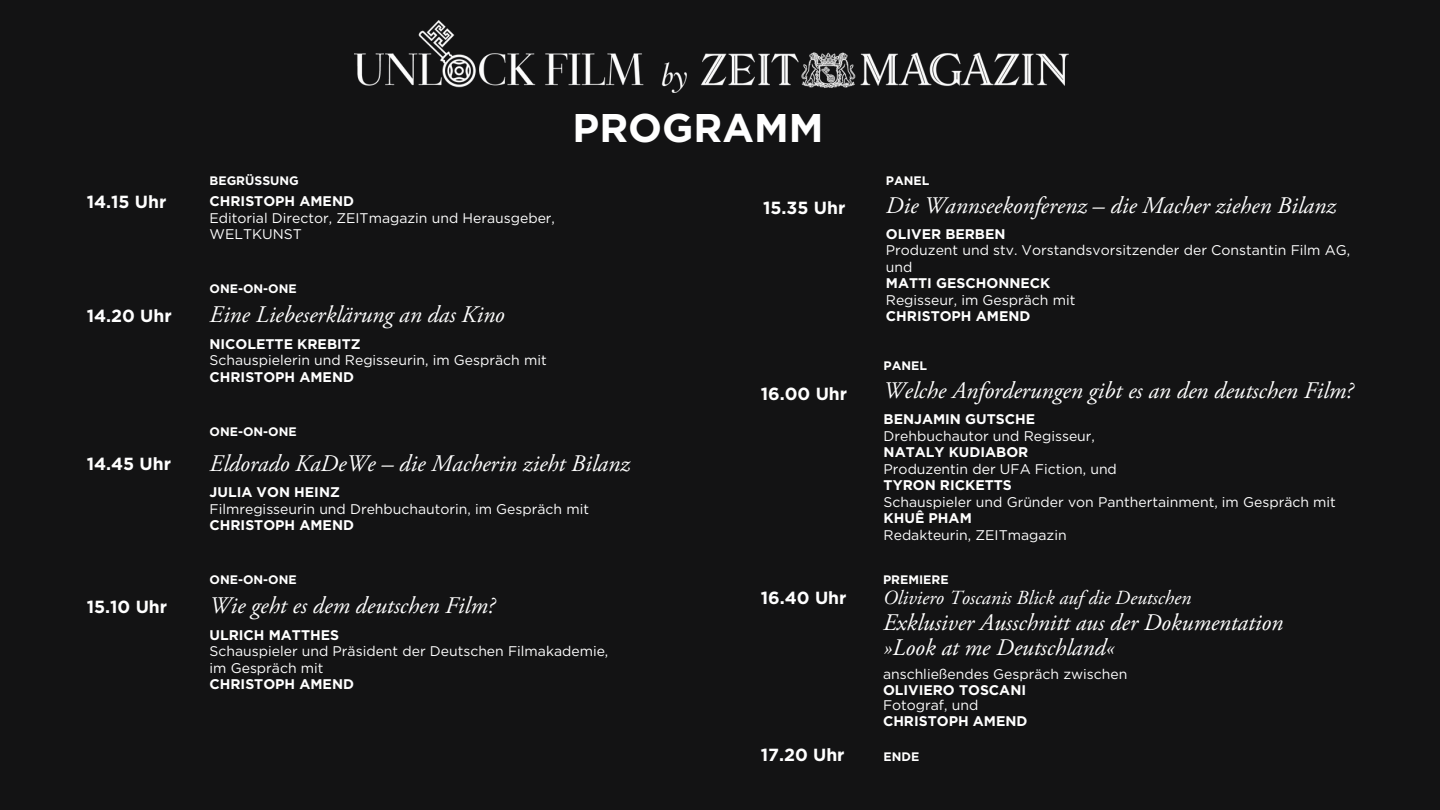
<style>
.page{position:relative;width:1440px;height:810px;background:#131314}
.page>*{position:absolute;margin:0;border:0;box-sizing:border-box;transform-origin:0 0}
.t1{font:700 40px "Gotham";color:#fff}
.t2{font:italic 23.8px "Adobe Garamond Pro";color:#fff}
.t3{font:italic 20px "Adobe Garamond Pro";color:#fff}
.t4{font:700 17.6px "Gotham";color:#fff}
.t5{font:14px/16.5px "Gotham";color:#fff}
.t6{font:700 14px "Gotham";color:#fff}
.t7{font:700 12.3px "Gotham";color:#fff}
</style>
<div class="page">
<img style="left:355px;top:20px;width:714px;height:73px">
<p class="t4" style="left:87px;top:193px;width:81px">14.15 Uhr</p>
<p class="t4" style="left:87px;top:307px;width:87px">14.20 Uhr</p>
<p class="t4" style="left:87px;top:456px;width:86px">14.45 Uhr</p>
<p class="t4" style="left:87px;top:599px;width:82px">15.10 Uhr</p>
<p class="t7" style="left:210px;top:175px;width:91px">BEGRÜSSUNG</p>
<p class="t6" style="left:210px;top:195px;width:146px">CHRISTOPH AMEND</p>
<p class="t5" style="left:210px;top:210px;width:347px">Editorial Director, ZEITmagazin und Herausgeber,<br>WELTKUNST</p>
<p class="t7" style="left:210px;top:284px;width:89px">ONE-ON-ONE</p>
<p class="t2" style="left:210px;top:305px;width:297px">Eine Liebeserklärung an das Kino</p>
<p class="t6" style="left:210px;top:338px;width:153px">NICOLETTE KREBITZ</p>
<p class="t5" style="left:210px;top:353px;width:339px">Schauspielerin und Regisseurin, im Gespräch mit</p>
<p class="t6" style="left:210px;top:371px;width:146px">CHRISTOPH AMEND</p>
<p class="t1" style="left:573px;top:110px;width:252px">PROGRAMM</p>
<p class="t4" style="left:763px;top:200px;width:84px">15.35 Uhr</p>
<p class="t4" style="left:761px;top:385px;width:88px">16.00 Uhr</p>
<p class="t7" style="left:210px;top:426px;width:89px">ONE-ON-ONE</p>
<p class="t2" style="left:210px;top:454px;width:422px">Eldorado KaDeWe – die Macherin zieht Bilanz</p>
<p class="t6" style="left:210px;top:486px;width:132px">JULIA VON HEINZ</p>
<p class="t5" style="left:210px;top:501px;width:381px">Filmregisseurin und Drehbuchautorin, im Gespräch mit</p>
<p class="t6" style="left:210px;top:519px;width:146px">CHRISTOPH AMEND</p>
<p class="t7" style="left:210px;top:574px;width:89px">ONE-ON-ONE</p>
<p class="t2" style="left:210px;top:596px;width:287px">Wie geht es dem deutschen Film?</p>
<p class="t6" style="left:210px;top:629px;width:131px">ULRICH MATTHES</p>
<p class="t5" style="left:210px;top:644px;width:400px">Schauspieler und Präsident der Deutschen Filmakademie,</p>
<p class="t5" style="left:210px;top:660px;width:115px">im Gespräch mit</p>
<p class="t6" style="left:210px;top:678px;width:146px">CHRISTOPH AMEND</p>
<p class="t4" style="left:761px;top:590px;width:87px">16.40 Uhr</p>
<p class="t7" style="left:886px;top:175px;width:45px">PANEL</p>
<p class="t2" style="left:886px;top:196px;width:451px">Die Wannseekonferenz – die Macher ziehen Bilanz</p>
<p class="t6" style="left:886px;top:227px;width:121px">OLIVER BERBEN</p>
<p class="t5" style="left:886px;top:243px;width:466px">Produzent und stv. Vorstandsvorsitzender der Constantin Film AG, und</p>
<p class="t6" style="left:886px;top:277px;width:166px">MATTI GESCHONNECK</p>
<p class="t5" style="left:886px;top:292px;width:191px">Regisseur, im Gespräch mit</p>
<p class="t6" style="left:886px;top:310px;width:146px">CHRISTOPH AMEND</p>
<p class="t7" style="left:884px;top:361px;width:45px">PANEL</p>
<p class="t2" style="left:884px;top:381px;width:471px">Welche Anforderungen gibt es an den deutschen Film?</p>
<p class="t6" style="left:884px;top:413px;width:153px">BENJAMIN GUTSCHE</p>
<p class="t5" style="left:884px;top:428px;width:213px">Drehbuchautor und Regisseur,</p>
<p class="t6" style="left:884px;top:446px;width:146px">NATALY KUDIABOR</p>
<p class="t5" style="left:884px;top:461px;width:235px">Produzentin der UFA Fiction, und</p>
<p class="t6" style="left:884px;top:479px;width:130px">TYRON RICKETTS</p>
<p class="t5" style="left:884px;top:494px;width:454px">Schauspieler und Gründer von Panthertainment, im Gespräch mit</p>
<p class="t6" style="left:884px;top:512px;width:90px">KHUÊ PHAM</p>
<p class="t5" style="left:884px;top:527px;width:185px">Redakteurin, ZEITmagazin</p>
<p class="t7" style="left:883px;top:574px;width:67px">PREMIERE</p>
<p class="t3" style="left:883px;top:590px;width:310px">Oliviero Toscanis Blick auf die Deutschen</p>
<p class="t2" style="left:883px;top:613px;width:402px">Exklusiver Ausschnitt aus der Dokumentation</p>
<p class="t2" style="left:883px;top:638px;width:234px">»Look at me Deutschland«</p>
<p class="t5" style="left:883px;top:667px;width:246px">anschließendes Gespräch zwischen</p>
<p class="t6" style="left:883px;top:684px;width:145px">OLIVIERO TOSCANI</p>
<p class="t5" style="left:883px;top:698px;width:97px">Fotograf, und</p>
<p class="t6" style="left:883px;top:714px;width:146px">CHRISTOPH AMEND</p>
<p class="t4" style="left:761px;top:747px;width:85px">17.20 Uhr</p>
<p class="t7" style="left:884px;top:751px;width:37px">ENDE</p>
</div>
